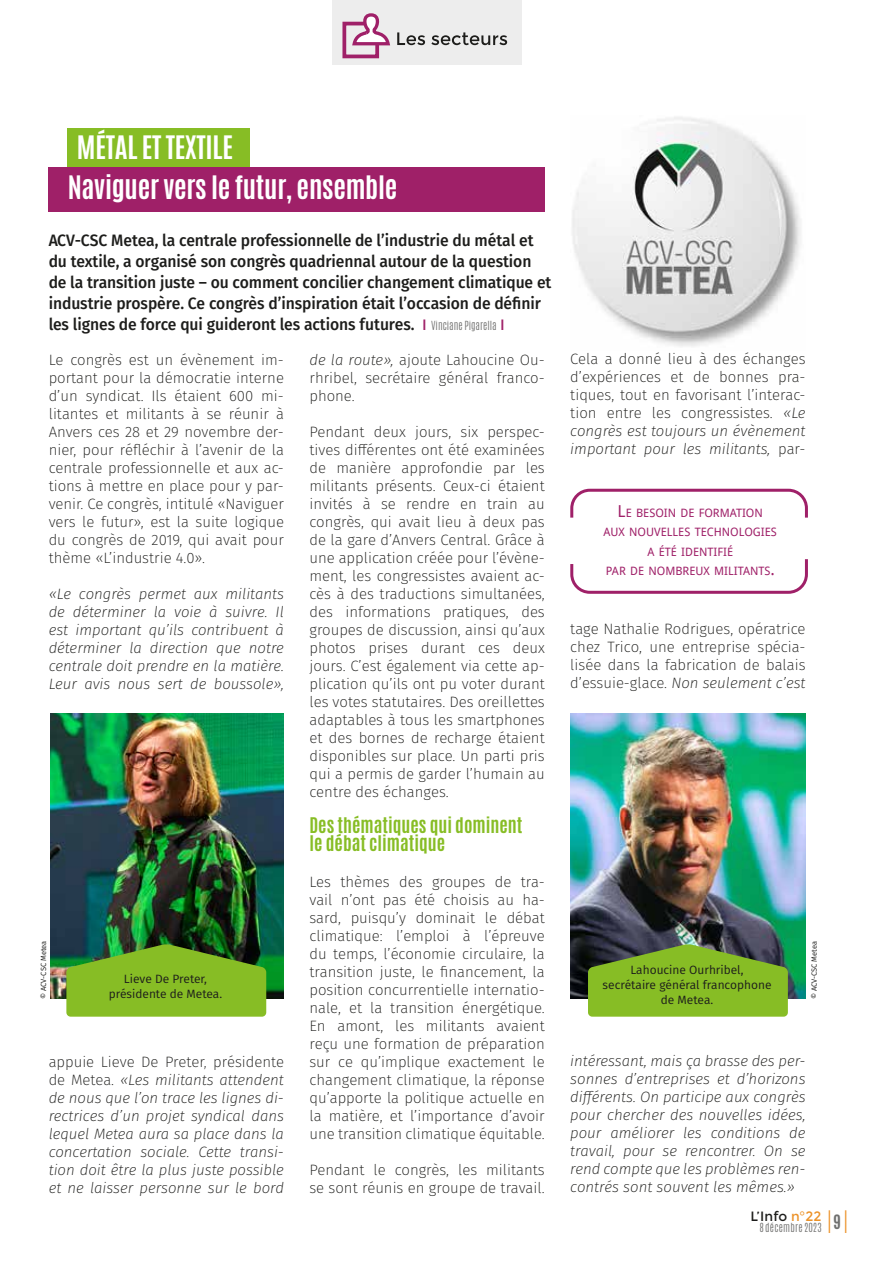
<style>
.page{position:relative;width:893px;height:1263px;background:#fff}
.page>*{position:absolute;margin:0;border:0;box-sizing:border-box;transform-origin:0 0}
.t1{font:700 27px/40.5px "Antonio";letter-spacing:-.01em;color:#fff}
.t2{font:300 25.95px "Antonio";color:#ec9228;scale:.64 1}
.t3{font:700 18px/18px "Antonio";color:#87bd25}
.t4{font:500 16.5px/21px "Fira Sans";letter-spacing:-.005em;color:#1d1d1b;scale:.95 1}
.t5{font:200 15px/18px "Fira Sans";color:#1d1d1b;text-align:justify}
.t6{font:italic 200 15px/18px "Fira Sans";color:#1d1d1b;text-align:justify}
.t7{font:13.5px "Montserrat";letter-spacing:.005em;color:#1d1d1b}
.t8{font:12px/15px "Fira Sans";color:#1d1d1b;text-align:center}
.t9{font:11.55px/19.5px "Droid Sans";color:#9f2068;text-align:center}
.t10{font:300 10.5px "Antonio";letter-spacing:.03em;color:#70706f}
.t11{font:7.5px "Fira Sans";color:#1d1d1b}
.s1{font-family:"Montserrat";font-weight:400;font-size:15px;color:#9f2068}
.s2{font-family:"Antonio";font-weight:300;font-size:10.5px;color:#70706f}
.s3{font-style:normal}
.s4{font-style:normal;color:#353535}
.s5{font-style:italic}
.s6{font-size:16.5px}
.s7{color:#ec9228}
</style>
<div class="page">
<div style="left:332px;top:0;width:190px;height:64px;background:#ededed"></div>
<svg style="left:342px;top:13px;width:165px;height:46px"></svg>
<div style="left:67px;top:128px;width:183px;height:38px;background:#87bd25"></div>
<div style="left:49px;top:167px;width:496px;height:44px;background:#9f2068"></div>
<svg style="left:570px;top:559px;width:238px;height:35px"></svg>
<svg style="left:570px;top:488px;width:238px;height:30px"></svg>
<img style="left:572px;top:117px;width:229px;height:230px">
<img style="left:50px;top:714px;width:234px;height:285px">
<svg style="left:66px;top:944px;width:200px;height:73px;background:#74aa27"></svg>
<img style="left:570px;top:714px;width:236px;height:285px">
<svg style="left:588px;top:944px;width:200px;height:73px;background:#79a82b"></svg>
<h1 class="t1" style="left:68px;top:127px;width:331px;text-indent:9px">MÉTAL ET TEXTILE<br>Naviguer vers le futur, ensemble</h1>
<p class="t4" style="left:49px;top:229px;width:531px">ACV-CSC Metea, la centrale professionnelle de l’industrie du métal et du textile, a organisé son congrès quadriennal autour de la question de la transition juste – ou comment concilier changement climatique et industrie prospère. Ce congrès d’inspiration était l’occasion de définir les lignes de force qui guideront les actions futures. <span class="s1">I</span> <span class="s2">Vinciane Pigarella</span> <span class="s1">I</span></p>
<p class="t5" style="left:49px;top:351px;width:237px">Le congrès est un évènement im&shy;portant pour la démocratie interne d’un syndicat. Ils étaient 600 mi&shy;litantes et militants à se réunir à Anvers ces 28 et 29 novembre der&shy;nier, pour réfléchir à l’avenir de la centrale professionnelle et aux ac&shy;tions à mettre en place pour y par&shy;venir. Ce congrès, intitulé «Naviguer vers le futur», est la suite logique du congrès de 2019, qui avait pour thème «L’industrie 4.0».</p>
<p class="t6" style="left:49px;top:585px;width:237px">«Le congrès permet aux militants de déterminer la voie à suivre. Il est important qu’ils contribuent à déterminer la direction que notre centrale doit prendre en la matière.<br>Leur avis nous sert de boussole»,</p>
<p class="t11" style="left:38px;top:999px;width:60px;rotate:-90deg">© ACV-CSC Metea</p>
<p class="t8" style="left:109px;top:971px;width:115px">Lieve De Preter, présidente de Metea.</p>
<p class="t6" style="left:49px;top:1053px;width:237px"><span class="s3">appuie Lieve De Preter</span><span class="s4">,</span> <span class="s3">présidente de Metea.</span> «Les militants attendent de nous que l’on trace les lignes di&shy;rectrices d’un projet syndical dans lequel Metea aura sa place dans la concertation sociale. Cette transi&shy;tion doit être la plus juste possible et ne laisser personne sur le bord</p>
<p class="t5" style="left:309px;top:351px;width:237px"><span class="s5">de la route»,</span> ajoute Lahoucine Ou&shy;rhribel, secrétaire général franco&shy;phone.</p>
<p class="t5" style="left:309px;top:423px;width:237px">Pendant deux jours, six perspec&shy;tives différentes ont été examinées de manière approfondie par les militants présents. Ceux-ci étaient invités à se rendre en train au congrès, qui avait lieu à deux pas de la gare d’Anvers Central. Grâce à une application créée pour l’évène&shy;ment, les congressistes avaient ac&shy;cès à des traductions simultanées, des informations pratiques, des groupes de discussion, ainsi qu’aux photos prises durant ces deux jours. C’est également via cette ap&shy;plication qu’ils ont pu voter durant les votes statutaires. Des oreillettes adaptables à tous les smartphones et des bornes de recharge étaient disponibles sur place. Un parti pris qui a permis de garder l’humain au centre des échanges.</p>
<p class="t3" style="left:309px;top:817px;width:215px">Des thématiques qui dominent le débat climatique</p>
<p class="t5" style="left:309px;top:873px;width:237px">Les thèmes des groupes de tra&shy;vail n’ont pas été choisis au ha&shy;sard, puisqu’y dominait le débat climatique: l’emploi à l’épreuve du temps, l’économie circulaire, la transition juste, le financement, la position concurrentielle internatio&shy;nale, et la transition énergétique.<br>En amont, les militants avaient reçu une formation de préparation sur ce qu’implique exactement le changement climatique, la réponse qu’apporte la politique actuelle en la matière, et l’importance d’avoir une transition climatique équitable.</p>
<p class="t5" style="left:309px;top:1161px;width:237px">Pendant le congrès, les militants se sont réunis en groupe de travail.</p>
<p class="t5" style="left:570px;top:350px;width:237px">Cela a donné lieu à des échanges d’expériences et de bonnes pra&shy;tiques, tout en favorisant l’interac&shy;tion entre les congressistes. <span class="s5">«Le congrès est toujours un évènement important pour les militants,</span> par-</p>
<p class="t9" style="left:604px;top:503px;width:175px"><span class="s6">L</span>E BESOIN DE FORMATION<br>AUX NOUVELLES TECHNOLOGIES<br>A ÉTÉ IDENTIFIÉ<br>PAR DE NOMBREUX MILITANTS<span class="s6">.</span></p>
<p class="t5" style="left:570px;top:620px;width:237px">tage Nathalie Rodrigues, opératrice chez Trico, une entreprise spécia&shy;lisée dans la fabrication de balais d’essuie-glace. <span class="s5">Non seulement c’est</span></p>
<p class="t8" style="left:603px;top:962px;width:170px">Lahoucine Ourhribel, secrétaire général francophone de Metea.</p>
<p class="t11" style="left:809px;top:999px;width:60px;rotate:-90deg">© ACV-CSC Metea</p>
<p class="t6" style="left:570px;top:1052px;width:237px">intéressant, mais ça brasse des per&shy;sonnes d’entreprises et d’horizons différents. On participe aux congrès pour chercher des nouvelles idées, pour améliorer les conditions de travail, pour se rencontrer. On se rend compte que les problèmes ren&shy;contrés sont souvent les mêmes.»</p>
<p class="t7" style="left:750px;top:1208px;width:72px">L’Info <span class="s7">n°22</span></p>
<h2 class="t2" style="left:827px;top:1203px;width:33px">I<sup>9</sup>I</h2>
<p class="t10" style="left:760px;top:1220px;width:63px">8 décembre 2023</p>
</div>
